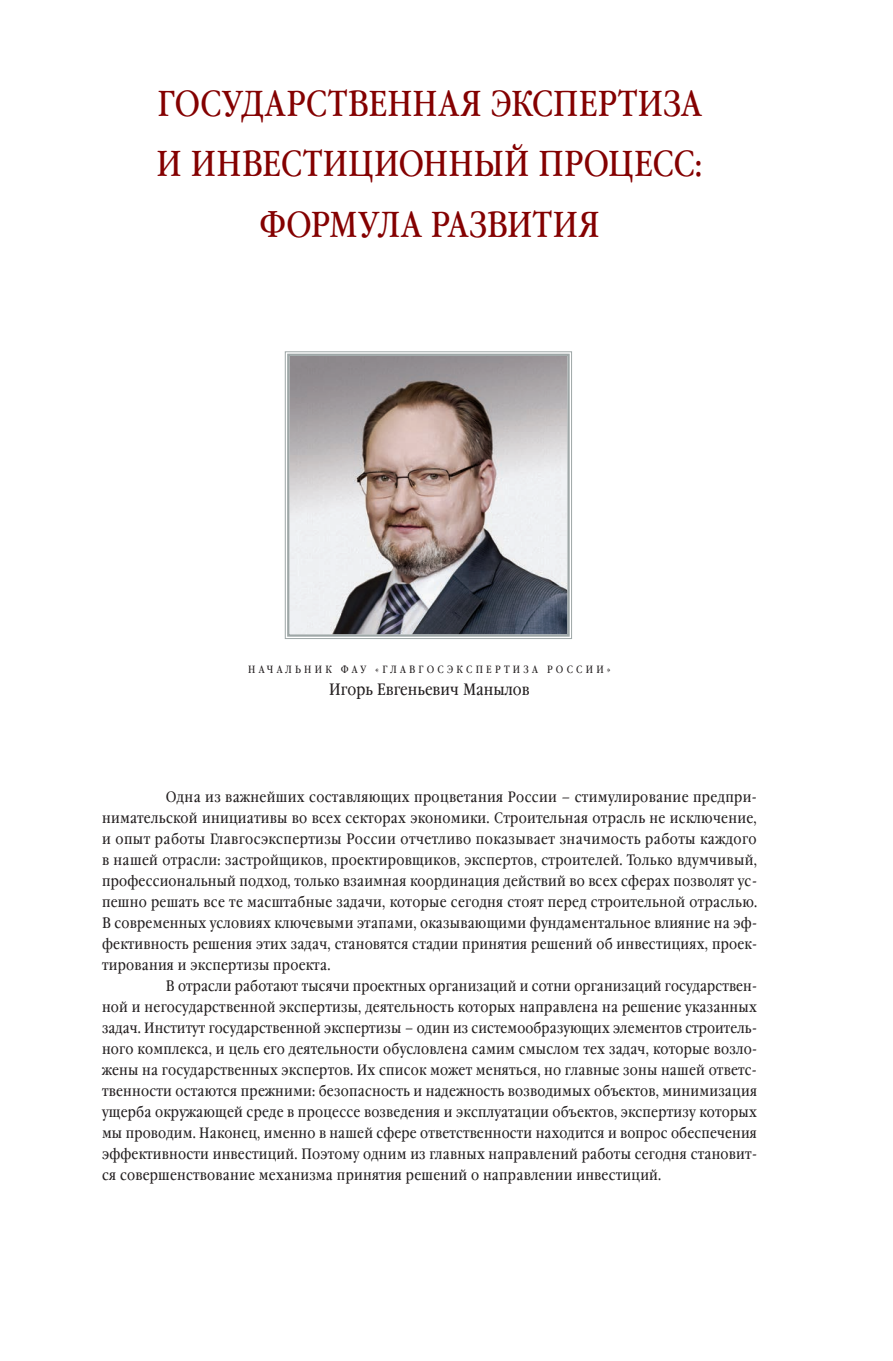
<style>
.page{position:relative;width:893px;height:1361px;background:#fff}
.page>*{position:absolute;margin:0;border:0;box-sizing:border-box;transform-origin:0 0}
.t1{font:36px/60px "Garamond Narrow Book FS";letter-spacing:.02em;color:#840101}
.t2{font:16.5px "Garamond Narrow Book FS";color:#231f20}
.t3{font:15px "Garamond Narrow Book FS";letter-spacing:.015em;color:#231f20}
.t4{font:10.5px "Garamond Narrow Book FS";letter-spacing:.37em;color:#231f20}
</style>
<div class="page">
<svg style="left:285px;top:351px;width:287px;height:288px;background:#a8a1a2"></svg>
<div style="left:287px;top:354px;width:283px;height:283px;border:2px solid #9ea7a7"></div>
<h1 class="t1" style="left:157px;top:74px;width:255px">Го сударственна</h1>
<h1 class="t1" style="left:461px;top:74px;width:239px">я экспертиза</h1>
<h1 class="t1" style="left:156px;top:134px;width:251px">и инвестиционн</h1>
<h1 class="t1" style="left:259px;top:134px;width:445px;text-indent:215px">ый процесс: фо рмула развития</h1>
<p class="t4" style="left:248px;top:662px;width:303px">на чальник ФАУ «Главго сэкспертиза Ро</p>
<p class="t4" style="left:567px;top:662px;width:46px">ссии»</p>
<p class="t2" style="left:329px;top:679px;width:202px">Игорь Евгеньевич Манылов</p>
<p class="t3" style="left:166px;top:787px;width:593px">Одна из важнейших составляющих процветания России – стимулирование предпри-</p>
<p class="t3" style="left:102px;top:808px;width:656px">нимательской инициативы во всех секторах экономики. Строительная отрасль не исключение,</p>
<p class="t3" style="left:102px;top:829px;width:656px">и опыт работы Главгосэкспертизы России отчетливо показывает значимость работы каждого</p>
<p class="t3" style="left:102px;top:850px;width:656px">в нашей отрасли: застройщиков, проектировщиков, экспертов, строителей. Только вдумчивый,</p>
<p class="t3" style="left:102px;top:871px;width:656px">профессиональный подход, только взаимная координация действий во всех сферах позволят ус-</p>
<p class="t3" style="left:102px;top:892px;width:657px">пешно решать все те масштабные задачи, которые сегодня стоят перед строительной отраслью.</p>
<p class="t3" style="left:102px;top:913px;width:656px">В современных условиях ключевыми этапами, оказывающими фундаментальное влияние на эф-</p>
<p class="t3" style="left:102px;top:934px;width:656px">фективность решения этих задач, становятся стадии принятия решений об инвестициях, проек-</p>
<p class="t3" style="left:102px;top:955px;width:230px">тирования и экспертизы проекта.</p>
<p class="t3" style="left:166px;top:976px;width:593px">В отрасли работают тысячи проектных организаций и сотни организаций государствен-</p>
<p class="t3" style="left:102px;top:997px;width:656px">ной и негосударственной экспертизы, деятельность которых направлена на решение указанных</p>
<p class="t3" style="left:102px;top:1018px;width:656px">задач. Институт государственной экспертизы – один из системообразующих элементов строитель-</p>
<p class="t3" style="left:102px;top:1039px;width:656px">ного комплекса, и цель его деятельности обусловлена самим смыслом тех задач, которые возло-</p>
<p class="t3" style="left:102px;top:1060px;width:656px">жены на государственных экспертов. Их список может меняться, но главные зоны нашей ответс-</p>
<p class="t3" style="left:102px;top:1081px;width:657px">твенности остаются прежними: безопасность и надежность возводимых объектов, минимизация</p>
<p class="t3" style="left:102px;top:1102px;width:656px">ущерба окружающей среде в процессе возведения и эксплуатации объектов, экспертизу которых</p>
<p class="t3" style="left:102px;top:1123px;width:657px">мы проводим. Наконец, именно в нашей сфере ответственности находится и вопрос обеспечения</p>
<p class="t3" style="left:102px;top:1144px;width:656px">эффективности инвестиций. Поэтому одним из главных направлений работы сегодня становит-</p>
<p class="t3" style="left:102px;top:1165px;width:561px">ся совершенствование механизма принятия решений о направлении инвестиций.</p>
</div>
